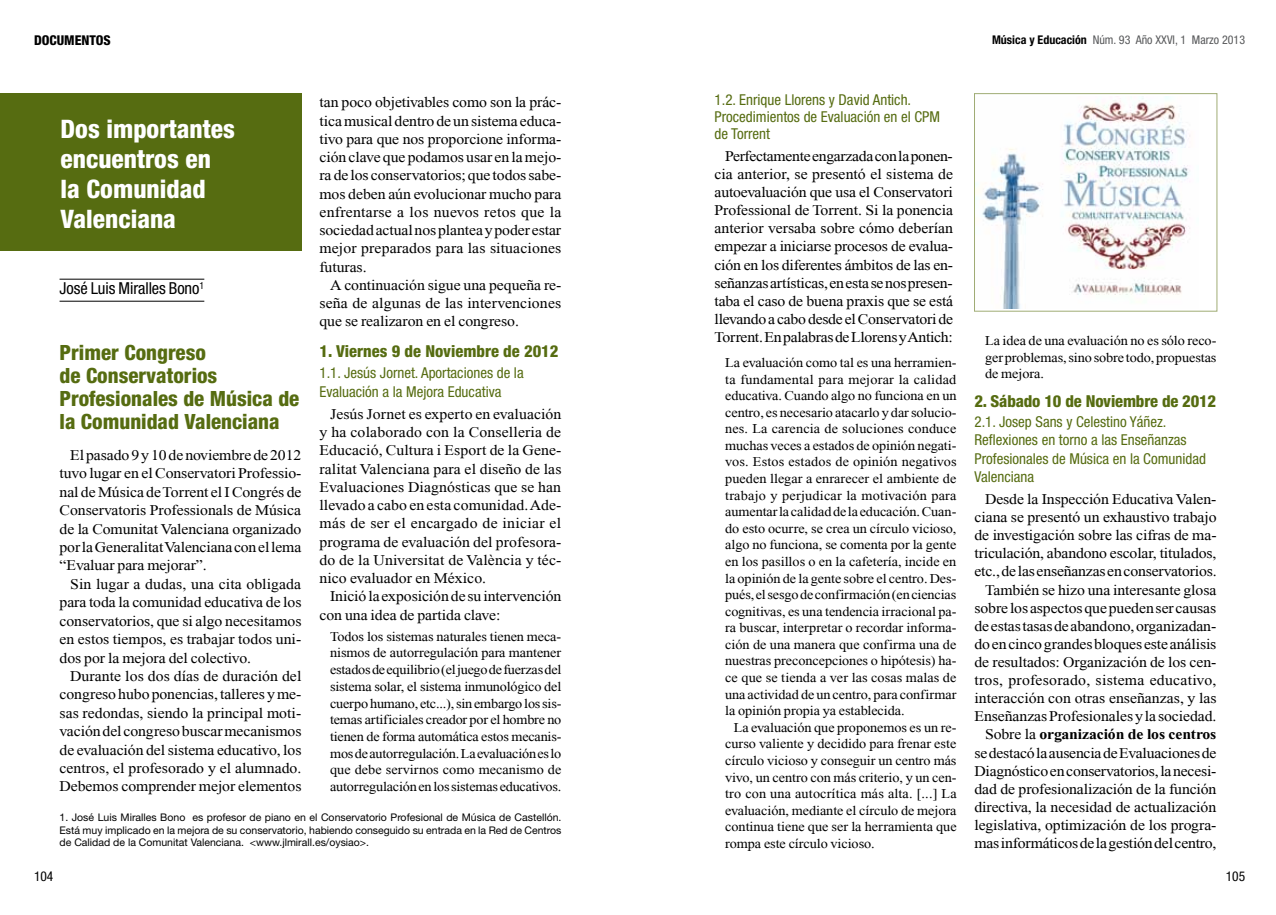
<style>
.page{position:relative;width:1276px;height:915px;background:#fff}
.page>*{position:absolute;margin:0;border:0;box-sizing:border-box;transform-origin:0 0}
.t1{font:800 condensed 25.5px/30px "Helvetica Neue";color:#fff}
.t2{font:800 condensed 21px/23px "Helvetica Neue";color:#566c11}
.t3{font:800 condensed 16.5px "Helvetica Neue";letter-spacing:-.01em;color:#566c11}
.t4{font:condensed 16.5px "Helvetica Neue";letter-spacing:-.005em;color:#000}
.t5{font:15px/18.1px "Times New Roman";letter-spacing:-.005em;color:#000;text-align:justify;scale:1.05 1}
.t6{font:condensed 15px/18.1px "Helvetica Neue";color:#566c11}
.t7{font:13.5px/16.5px "Times New Roman";letter-spacing:-.005em;color:#000;text-align:justify;scale:1.05 1}
.t8{font:800 condensed 13.5px "Helvetica Neue";color:#000}
.t9{font:condensed 13.5px "Helvetica Neue";color:#000}
.t10{font:condensed 12px "Helvetica Neue";color:#58595b}
.t11{font:10.5px/12.6px "Helvetica Neue";color:#000;text-align:justify}
.s1{font-weight:700;color:#000}
.s2{font-weight:700}
</style>
<div class="page">
<hr style="left:60px;top:279px;width:144px;height:1px;background:#000">
<hr style="left:60px;top:301px;width:144px;height:1px;background:#000">
<div style="left:0;top:94px;width:302px;height:157px;background:#566c11"></div>
<img style="left:982px;top:96px;width:208px;height:212px">
<div style="left:974px;top:93px;width:243px;height:218px;border:1px solid #a0ac75"></div>
<p class="t8" style="left:34px;top:32px;width:78px">DOCUMENTOS</p>
<p class="t10" style="left:992px;top:32px;width:254px"><span class="s1">Música y Educación</span> Núm. 93 Año XXVI, 1 Marzo 2013</p>
<h1 class="t1" style="left:61px;top:113px;width:176px">Dos importantes encuentros en la Comunidad<br>Valenciana</h1>
<p class="t4" style="left:60px;top:279px;width:146px">José Luis Miralles Bono<sup>1</sup></p>
<h2 class="t2" style="left:60px;top:340px;width:241px">Primer Congreso<br>de Conservatorios<br>Profesionales de Música de la Comunidad Valenciana</h2>
<p class="t5" style="left:60px;top:445px;width:232px;text-indent:11px">El pasado 9 y 10 de noviembre de 2012 tuvo lugar en el Conservatori Professio&shy;nal de Música de Torrent el I Congrés de Conservatoris Professionals de Música de la Comunitat Valenciana organizado por la Generalitat Valenciana con el lema “Evaluar para mejorar”.</p>
<p class="t5" style="left:60px;top:574px;width:232px;text-indent:11px">Sin lugar a dudas, una cita obligada para toda la comunidad educativa de los conservatorios, que si algo necesitamos en estos tiempos, es trabajar todos uni&shy;dos por la mejora del colectivo.</p>
<p class="t5" style="left:60px;top:666px;width:232px;text-indent:11px">Durante los dos días de duración del congreso hubo ponencias, talleres y me&shy;sas redondas, siendo la principal moti&shy;vación del congreso buscar mecanismos de evaluación del sistema educativo, los centros, el profesorado y el alumnado.<br>Debemos comprender mejor elementos</p>
<p class="t5" style="left:319px;top:93px;width:232px">tan poco objetivables como son la prác&shy;tica musical dentro de un sistema educa&shy;tivo para que nos proporcione informa&shy;ción clave que podamos usar en la mejo&shy;ra de los conservatorios; que todos sabe&shy;mos deben aún evolucionar mucho para enfrentarse a los nuevos retos que la sociedad actual nos plantea y poder estar mejor preparados para las situaciones futuras.</p>
<p class="t5" style="left:319px;top:276px;width:232px;text-indent:11px">A continuación sigue una pequeña re&shy;seña de algunas de las intervenciones que se realizaron en el congreso.</p>
<p class="t3" style="left:319px;top:341px;width:240px">1. Viernes 9 de Noviembre de 2012</p>
<p class="t6" style="left:319px;top:363px;width:206px">1.1. Jesús Jornet. Aportaciones de la<br>Evaluación a la Mejora Educativa</p>
<p class="t5" style="left:319px;top:405px;width:232px;text-indent:11px">Jesús Jornet es experto en evaluación y ha colaborado con la Conselleria de Educació, Cultura i Esport de la Gene&shy;ralitat Valenciana para el diseño de las Evaluaciones Diagnósticas que se han llevado a cabo en esta comunidad. Ade&shy;más de ser el encargado de iniciar el programa de evaluación del profesora&shy;do de la Universitat de València y téc&shy;nico evaluador en México.</p>
<p class="t5" style="left:319px;top:587px;width:232px;text-indent:11px">Inició la exposición de su intervención con una idea de partida clave:</p>
<p class="t7" style="left:330px;top:627px;width:222px">Todos los sistemas naturales tienen meca&shy;nismos de autorregulación para mantener estados de equilibrio (el juego de fuerzas del sistema solar, el sistema inmunológico del cuerpo humano, etc...), sin embargo los sis&shy;temas artificiales creador por el hombre no tienen de forma automática estos mecanis&shy;mos de autorregulación. La evaluación es lo que debe servirnos como mecanismo de autorregulación en los sistemas educativos.</p>
<p class="t11" style="left:60px;top:810px;width:503px">1. José Luis Miralles Bono es profesor de piano en el Conservatorio Profesional de Música de Castellón.<br>Está muy implicado en la mejora de su conservatorio, habiendo conseguido su entrada en la Red de Centros de Calidad de la Comunitat Valenciana. &lt;www.jlmirall.es/oysiao&gt;.</p>
<p class="t6" style="left:714px;top:92px;width:227px;line-height:16.5px">1.2. Enrique Llorens y David Antich.<br>Procedimientos de Evaluación en el CPM de Torrent</p>
<p class="t5" style="left:714px;top:147px;width:229px;text-indent:11px">Perfectamente engarzada con la ponen&shy;cia anterior, se presentó el sistema de autoevaluación que usa el Conservatori Professional de Torrent. Si la ponencia anterior versaba sobre cómo deberían empezar a iniciarse procesos de evalua&shy;ción en los diferentes ámbitos de las en&shy;señanzas artísticas, en esta se nos presen&shy;taba el caso de buena praxis que se está llevando a cabo desde el Conservatori de Torrent. En palabras de Llorens y Antich:</p>
<p class="t7" style="left:725px;top:354px;width:222px">La evaluación como tal es una herramien&shy;ta fundamental para mejorar la calidad educativa. Cuando algo no funciona en un centro, es necesario atacarlo y dar solucio&shy;nes. La carencia de soluciones conduce muchas veces a estados de opinión negati&shy;vos. Estos estados de opinión negativos pueden llegar a enrarecer el ambiente de trabajo y perjudicar la motivación para aumentar la calidad de la educación. Cuan&shy;do esto ocurre, se crea un círculo vicioso, algo no funciona, se comenta por la gente en los pasillos o en la cafetería, incide en la opinión de la gente sobre el centro. Des&shy;pués, el sesgo de confirmación (en ciencias cognitivas, es una tendencia irracional pa&shy;ra buscar, interpretar o recordar informa&shy;ción de una manera que confirma una de nuestras preconcepciones o hipótesis) ha&shy;ce que se tienda a ver las cosas malas de una actividad de un centro, para confirmar la opinión propia ya establecida.</p>
<p class="t7" style="left:725px;top:718px;width:222px;text-indent:9px">La evaluación que proponemos es un re&shy;curso valiente y decidido para frenar este círculo vicioso y conseguir un centro más vivo, un centro con más criterio, y un cen&shy;tro con una autocrítica más alta. [...] La evaluación, mediante el círculo de mejora continua tiene que ser la herramienta que rompa este círculo vicioso.</p>
<p class="t7" style="left:985px;top:332px;width:222px">La idea de una evaluación no es sólo reco&shy;ger problemas, sino sobre todo, propuestas de mejora.</p>
<p class="t3" style="left:974px;top:391px;width:243px">2. Sábado 10 de Noviembre de 2012</p>
<p class="t6" style="left:974px;top:413px;width:233px">2.1. Josep Sans y Celestino Yáñez.<br>Reflexiones en torno a las Enseñanzas<br>Profesionales de Música en la Comunidad<br>Valenciana</p>
<p class="t5" style="left:974px;top:490px;width:232px;text-align:right">Desde la Inspección Educativa Valen&shy;ciana se presentó un exhaustivo trabajo de investigación sobre las cifras de ma&shy;triculación, abandono escolar, titulados, etc., de las enseñanzas en conservatorios.<br>También se hizo una interesante glosa sobre los aspectos que pueden ser causas de estas tasas de abandono, organizadan&shy;do en cinco grandes bloques este análisis de resultados: Organización de los cen&shy;tros, profesorado, sistema educativo, interacción con otras enseñanzas, y las Enseñanzas Profesionales y la sociedad.<br>Sobre la <span class="s2">organización de los centros </span>se destacó la ausencia de Evaluaciones de Diagnóstico en conservatorios, la necesi&shy;dad de profesionalización de la función directiva, la necesidad de actualización legislativa, optimización de los progra&shy;mas informáticos de la gestión del centro,</p>
<p class="t9" style="left:34px;top:867px;width:21px">104</p>
<p class="t9" style="left:1225px;top:867px;width:21px">105</p>
</div>
